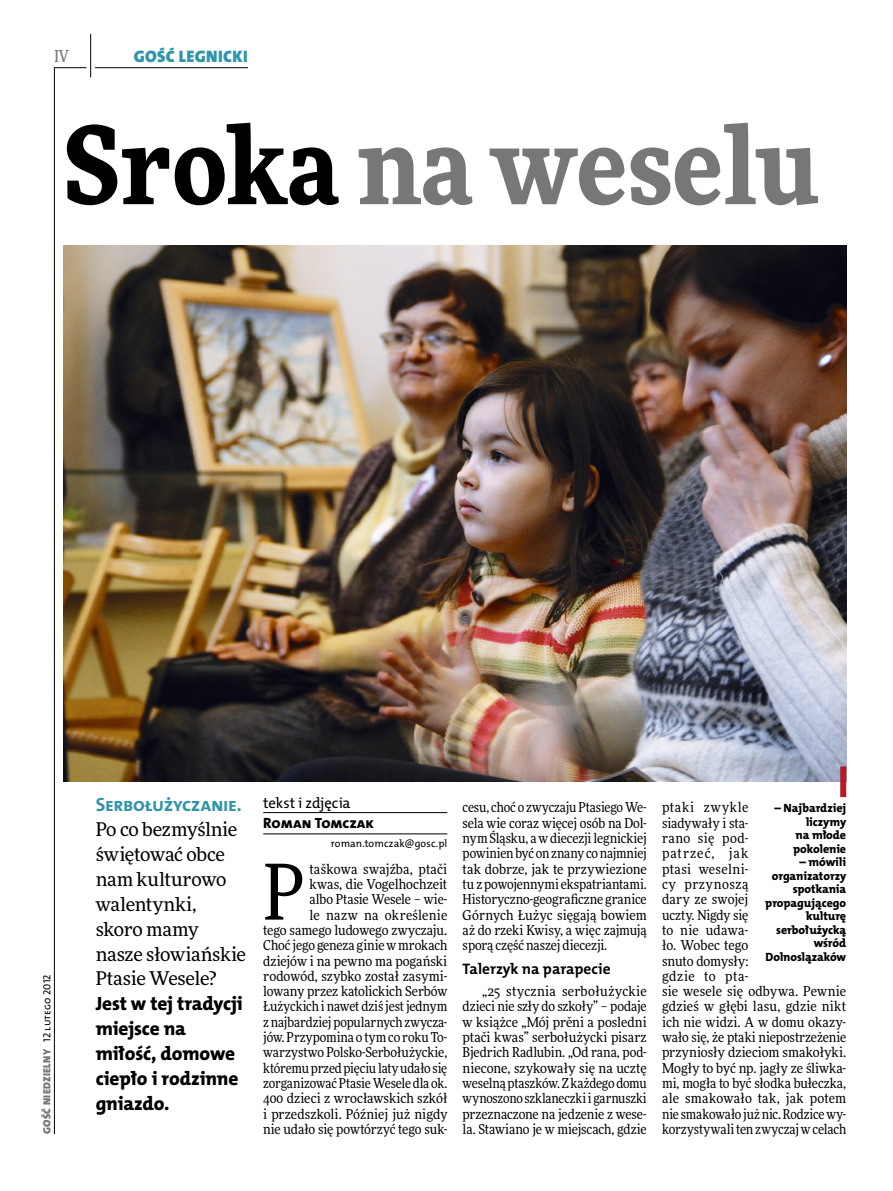
<style>
.page{position:relative;width:893px;height:1191px;background:#fff}
.page>*{position:absolute;margin:0;border:0;box-sizing:border-box;transform-origin:0 0}
.t1{font:900 108px "Freeday Narrow";color:#777778}
.t2{font:76.95px "Freeday Narrow News";color:#000}
.t3{font:19.35px/24.9px "The Mix HP8 Ex Bld";letter-spacing:-.01em;color:#000}
.t4{font:19.35px "The Mix HP7 Bld";letter-spacing:-.02em;color:#2f95a8}
.t5{font:18.9px/24.9px "Freeday News";letter-spacing:-.015em;color:#000}
.t6{font:16.65px "The Mix HP9 Blk";letter-spacing:.02em;color:#2f95a8}
.t7{font:500 16.5px "Freeday Narrow";color:#777778;scale:.9 1}
.t8{font:15.3px "The Mix HP7 Bld";color:#000}
.t9{font:14.85px "The Mix HP5 Plain";letter-spacing:-.015em;color:#000}
.t10{font:14.85px "The Mix HP8 Ex Bld";letter-spacing:.01em;color:#000}
.t11{font:13.65px/15.3px "Freeday Narrow News";color:#000;text-align:justify}
.t12{font:12px/13.5px "The Mix HP8 Ex Bld";letter-spacing:-.005em;color:#000;text-align:right}
.t13{font:10.5px "The Mix HP9 Blk";letter-spacing:.025em;color:#777778}
.t14{font:10.5px "The Mix HP5 Plain";letter-spacing:.01em;color:#000}
.s1{color:#000}
.s2{font-family:"The Mix HP5 Plain";color:#000}
</style>
<div class="page">
<hr style="left:54px;top:67px;width:1px;height:1067px;background:#000">
<hr style="left:90px;top:34px;width:1px;height:43px;background:#000">
<hr style="left:54px;top:67px;width:32px;height:1px;background:#000">
<hr style="left:95px;top:67px;width:153px;height:1px;background:#000">
<hr style="left:263px;top:812px;width:184px;height:1px;background:#000">
<hr style="left:263px;top:833px;width:184px;height:1px;background:#000">
<img style="left:64px;top:246px;width:782px;height:536px">
<div style="left:840px;top:766px;width:6px;height:31px;background:#b51b24"></div>
<p class="t7" style="left:54px;top:46px;width:17px">IV</p>
<p class="t6" style="left:134px;top:46px;width:115px">GOŚĆ LEGN ICKI</p>
<h1 class="t1" style="left:64px;top:95px;width:757px"><span class="s1">Sroka</span> na weselu</h1>
<p class="t13" style="left:40px;top:1134px;width:161px;rotate:-90deg">GOŚĆ NIEDZIELNY <span class="s2">12 lutego 2012</span></p>
<h3 class="t4" style="left:96px;top:792px;width:148px">Serbołużyczanie.</h3>
<h3 class="t5" style="left:96px;top:816px;width:152px">Po co bezmyślnie świętować obce nam kulturowo walentynki, skoro mamy nasze słowiańskie<br>Ptasie Wesele?</h3>
<h3 class="t3" style="left:96px;top:991px;width:149px">Jest w tej tradycji miejsce na miłość, domowe ciepło i rodzinne gniazdo.</h3>
<p class="t9" style="left:263px;top:793px;width:89px">tekst i zdjęcia</p>
<p class="t10" style="left:263px;top:813px;width:112px">Roman Tomczak</p>
<p class="t14" style="left:331px;top:836px;width:118px">roman.tomczak@gosc.pl</p>
<p class="t11" style="left:263px;top:861px;width:186px;text-align:right">taškowa swajźba, ptači<br>kwas, die Vogelhochzeit<br>albo Ptasie Wesele – wie-<br>le nazw na określenie<br>tego samego ludowego zwyczaju.<br>Choć jego geneza ginie w mrokach dziejów i na pewno ma pogański rodowód, szybko został zasymi&shy;lowany przez katolickich Serbów<br>Łużyckich i nawet dziś jest jednym z najbardziej popularnych zwycza&shy;jów. Przypomina o tym co roku To&shy;warzystwo Polsko-Serbołużyckie, któremu przed pięciu laty udało się zorganizować Ptasie Wesele dla ok.<br>400 dzieci z wrocławskich szkół i przedszkoli. Później już nigdy nie udało się powtórzyć tego suk-</p>
<h2 class="t2" style="left:263px;top:845px;width:43px">P</h2>
<p class="t11" style="left:463px;top:799px;width:186px">cesu, choć o zwyczaju Ptasiego We&shy;sela wie coraz więcej osób na Dol&shy;nym Śląsku, a w diecezji legnickiej powinien być on znany co najmniej tak dobrze, jak te przywiezione tu z powojennymi ekspatriantami.<br>Historyczno-geograficzne granice Górnych Łużyc sięgają bowiem aż do rzeki Kwisy, a więc zajmują sporą część naszej diecezji.</p>
<p class="t8" style="left:463px;top:959px;width:149px">Talerzyk na parapecie</p>
<p class="t11" style="left:463px;top:983px;width:186px;text-indent:20px">„25 stycznia serbołużyckie dzieci nie szły do szkoły” – podaje w książce „Mój prěni a posledni ptači kwas” serbołużycki pisarz Bjedrich Radlubin. „Od rana, pod&shy;niecone, szykowały się na ucztę weselną ptaszków. Z każdego domu wynoszono szklaneczki i garnuszki przeznaczone na jedzenie z wese&shy;la. Stawiano je w miejscach, gdzie</p>
<p class="t11" style="left:662px;top:799px;width:186px;text-align:left">ptaki zwykle<br>siadywały i sta-<br>rano się pod-<br>patrzeć, jak<br>ptasi weselni-<br>cy przynoszą<br>dary ze swojej<br>uczty. Nigdy się<br>to nie udawa-<br>ło. Wobec tego<br>snuto domysły:<br>gdzie to pta-<br>sie wesele się odbywa. Pewnie gdzieś w głębi lasu, gdzie nikt ich nie widzi. A w domu okazy&shy;wało się, że ptaki niepostrzeżenie przyniosły dzieciom smakołyki.<br>Mogły to być np. jagły ze śliwka&shy;mi, mogła to być słodka bułeczka, ale smakowało tak, jak potem nie smakowało już nic. Rodzice wy&shy;korzystywali ten zwyczaj w celach</p>
<p class="t12" style="left:774px;top:801px;width:73px">– Najbardziej liczymy<br>na młode pokolenie</p>
<p class="t12" style="left:765px;top:855px;width:82px">– mówili organizatorzy spotkania propagującego kulturę serbołużycką wśród<br>Dolnoslązaków</p>
</div>
